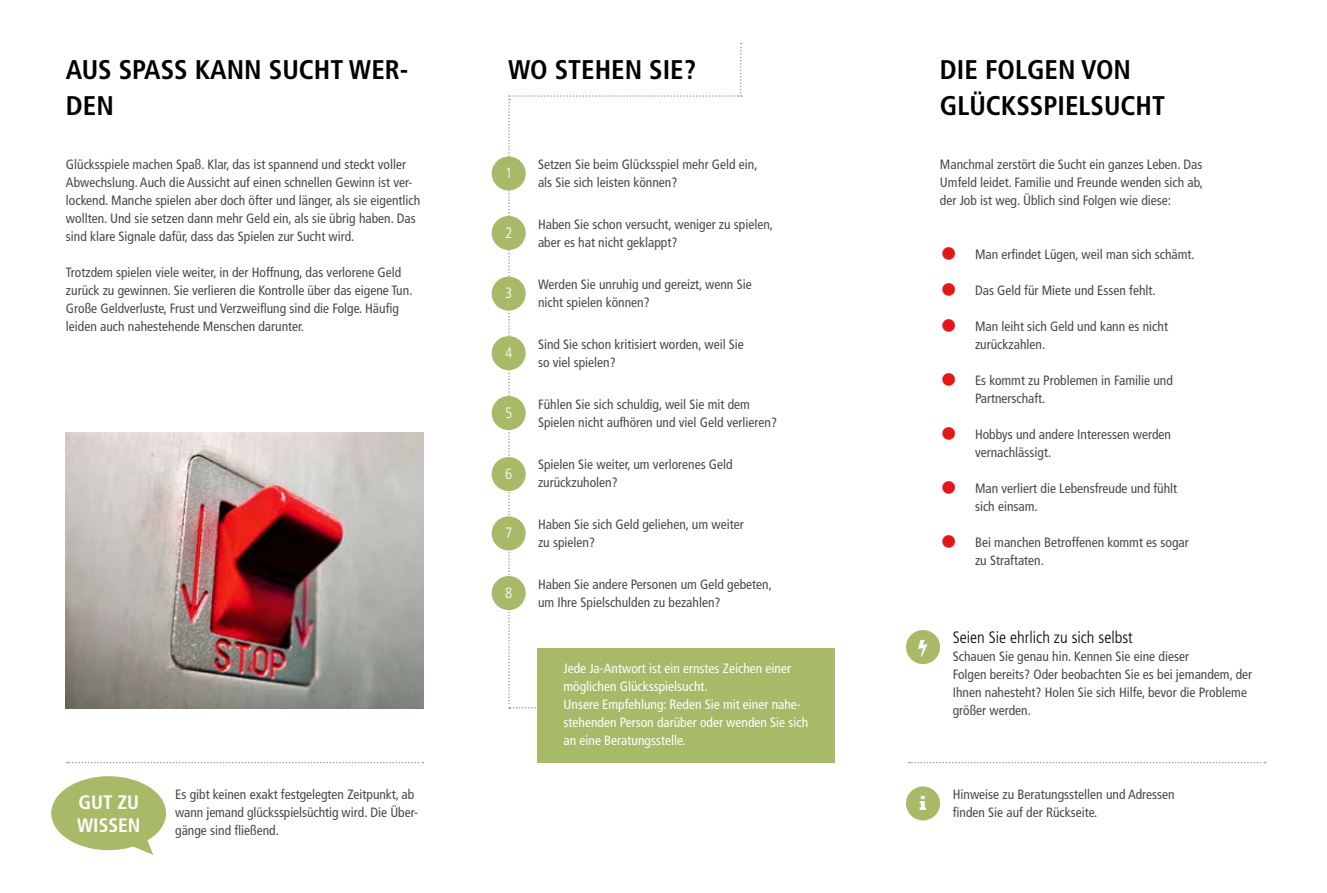
<style>
.page{position:relative;width:1327px;height:893px;background:#fff}
.page>*{position:absolute;margin:0;border:0;box-sizing:border-box;transform-origin:0 0}
.t1{font:700 condensed 27px/36px "Frutiger LT";color:#000}
.t2{font:700 condensed 19.5px/22.5px "Frutiger LT";color:#fff}
.t3{font:300 condensed 16.5px "Frutiger LT";color:#000}
.t4{font:300 condensed 15px "Frutiger LT";color:#fff}
.t5{font:condensed 13.5px/18px "Frutiger LT";color:#494948}
.t6{font:condensed 13.5px/18px "Frutiger LT";color:#fff}
.s1{font-size:36px;color:#e41618}
</style>
<div class="page">
<img style="left:66px;top:433px;width:357px;height:276px">
<div style="left:537px;top:649px;width:297px;height:114px;background:#a8b967"></div>
<div style="left:492px;top:156px;width:34px;height:34px;background:#a8b967;border-radius:50%"></div>
<div style="left:492px;top:216px;width:34px;height:34px;background:#a8b967;border-radius:50%"></div>
<div style="left:492px;top:277px;width:34px;height:34px;background:#a8b967;border-radius:50%"></div>
<div style="left:492px;top:336px;width:34px;height:34px;background:#a8b967;border-radius:50%"></div>
<div style="left:492px;top:396px;width:34px;height:34px;background:#a8b967;border-radius:50%"></div>
<div style="left:492px;top:457px;width:34px;height:34px;background:#a8b967;border-radius:50%"></div>
<div style="left:492px;top:516px;width:34px;height:34px;background:#a8b967;border-radius:50%"></div>
<div style="left:492px;top:576px;width:34px;height:34px;background:#a8b967;border-radius:50%"></div>
<div style="left:906px;top:786px;width:34px;height:34px;background:#a8b967;border-radius:50%"></div>
<svg style="left:67px;top:762px;width:356px;height:1px"></svg>
<svg style="left:909px;top:762px;width:356px;height:1px"></svg>
<div style="left:51px;top:776px;width:115px;height:74px;background:#a8b967;border-radius:50%"></div>
<svg style="left:132px;top:839px;width:21px;height:16px"></svg>
<div style="left:906px;top:630px;width:34px;height:34px;background:#a8b967;border-radius:50%"></div>
<svg style="left:508px;top:43px;width:234px;height:666px"></svg>
<h1 class="t1" style="left:66px;top:51px;width:344px">AUS SPASS KANN SUCHT WER-<br>DEN</h1>
<p class="t5" style="left:66px;top:155px;width:356px">Glücksspiele machen Spaß. Klar, das ist spannend und steckt voller Abwechslung. Auch die Aussicht auf einen schnellen Gewinn ist ver&shy;lockend. Manche spielen aber doch öfter und länger, als sie eigentlich wollten. Und sie setzen dann mehr Geld ein, als sie übrig haben. Das sind klare Signale dafür, dass das Spielen zur Sucht wird.</p>
<p class="t5" style="left:66px;top:263px;width:348px">Trotzdem spielen viele weiter, in der Hoffnung, das verlorene Geld zurück zu gewinnen. Sie verlieren die Kontrolle über das eigene Tun.<br>Große Geldverluste, Frust und Verzweiflung sind die Folge. Häufig leiden auch nahestehende Menschen darunter.</p>
<h2 class="t2" style="left:77px;top:791px;width:65px">GUT ZU<br>WISSEN</h2>
<p class="t5" style="left:175px;top:785px;width:244px">Es gibt keinen exakt festgelegten Zeitpunkt, ab wann jemand glücksspielsüchtig wird. Die Über&shy;gänge sind fließend.</p>
<h1 class="t1" style="left:508px;top:51px;width:190px">WO STEHEN SIE?</h1>
<p class="t4" style="left:505px;top:164px;width:9px">1</p>
<p class="t4" style="left:505px;top:224px;width:9px">2</p>
<p class="t4" style="left:505px;top:284px;width:9px">3</p>
<p class="t4" style="left:505px;top:344px;width:9px">4</p>
<p class="t4" style="left:505px;top:404px;width:9px">5</p>
<p class="t4" style="left:505px;top:465px;width:9px">6</p>
<p class="t4" style="left:505px;top:524px;width:9px">7</p>
<p class="t4" style="left:505px;top:584px;width:9px">8</p>
<p class="t5" style="left:538px;top:155px;width:221px">Setzen Sie beim Glücksspiel mehr Geld ein, als Sie sich leisten können?</p>
<p class="t5" style="left:538px;top:215px;width:237px">Haben Sie schon versucht, weniger zu spielen, aber es hat nicht geklappt?</p>
<p class="t5" style="left:538px;top:275px;width:215px">Werden Sie unruhig und gereizt, wenn Sie nicht spielen können?</p>
<p class="t5" style="left:538px;top:335px;width:207px">Sind Sie schon kritisiert worden, weil Sie so viel spielen?</p>
<p class="t5" style="left:538px;top:395px;width:240px">Fühlen Sie sich schuldig, weil Sie mit dem<br>Spielen nicht aufhören und viel Geld verlieren?</p>
<p class="t5" style="left:538px;top:455px;width:196px">Spielen Sie weiter, um verlorenes Geld zurückzuholen?</p>
<p class="t5" style="left:538px;top:515px;width:207px">Haben Sie sich Geld geliehen, um weiter zu spielen?</p>
<p class="t5" style="left:538px;top:575px;width:235px">Haben Sie andere Personen um Geld gebeten, um Ihre Spielschulden zu bezahlen?</p>
<p class="t6" style="left:563px;top:659px;width:246px">Jede Ja-Antwort ist ein ernstes Zeichen einer möglichen Glücksspielsucht.<br>Unsere Empfehlung: Reden Sie mit einer nahe&shy;stehenden Person darüber oder wenden Sie sich an eine Beratungsstelle.</p>
<h1 class="t1" style="left:940px;top:51px;width:226px">DIE FOLGEN VON<br>GLÜCKSSPIELSUCHT</h1>
<p class="t5" style="left:940px;top:155px;width:265px;text-align:justify">Manchmal zerstört die Sucht ein ganzes Leben. Das Umfeld leidet. Familie und Freunde wenden sich ab, der Job ist weg. Üblich sind Folgen wie diese:</p>
<p class="t5" style="left:940px;top:245px;width:256px"><span class="s1">•</span> Man erfindet Lügen, weil man sich schämt.</p>
<p class="t5" style="left:940px;top:281px;width:217px"><span class="s1">•</span> Das Geld für Miete und Essen fehlt.</p>
<p class="t5" style="left:975px;top:317px;width:194px;text-indent:-35px"><span class="s1">•</span> Man leiht sich Geld und kann es nicht zurückzahlen.</p>
<p class="t5" style="left:975px;top:371px;width:199px;text-indent:-35px"><span class="s1">•</span> Es kommt zu Problemen in Familie und<br>Partnerschaft.</p>
<p class="t5" style="left:975px;top:425px;width:197px;text-indent:-35px"><span class="s1">•</span> Hobbys und andere Interessen werden vernachlässigt.</p>
<p class="t5" style="left:975px;top:479px;width:204px;text-indent:-35px"><span class="s1">•</span> Man verliert die Lebensfreude und fühlt sich einsam.</p>
<p class="t5" style="left:975px;top:533px;width:215px;text-indent:-35px"><span class="s1">•</span> Bei manchen Betroffenen kommt es sogar zu Straftaten.</p>
<p class="t3" style="left:953px;top:627px;width:181px">Seien Sie ehrlich zu sich selbst</p>
<p class="t5" style="left:953px;top:647px;width:301px">Schauen Sie genau hin. Kennen Sie eine dieser<br>Folgen bereits? Oder beobachten Sie es bei jemandem, der Ihnen nahesteht? Holen Sie sich Hilfe, bevor die Probleme größer werden.</p>
<p class="t5" style="left:953px;top:785px;width:223px">Hinweise zu Beratungsstellen und Adressen finden Sie auf der Rückseite.</p>
</div>
